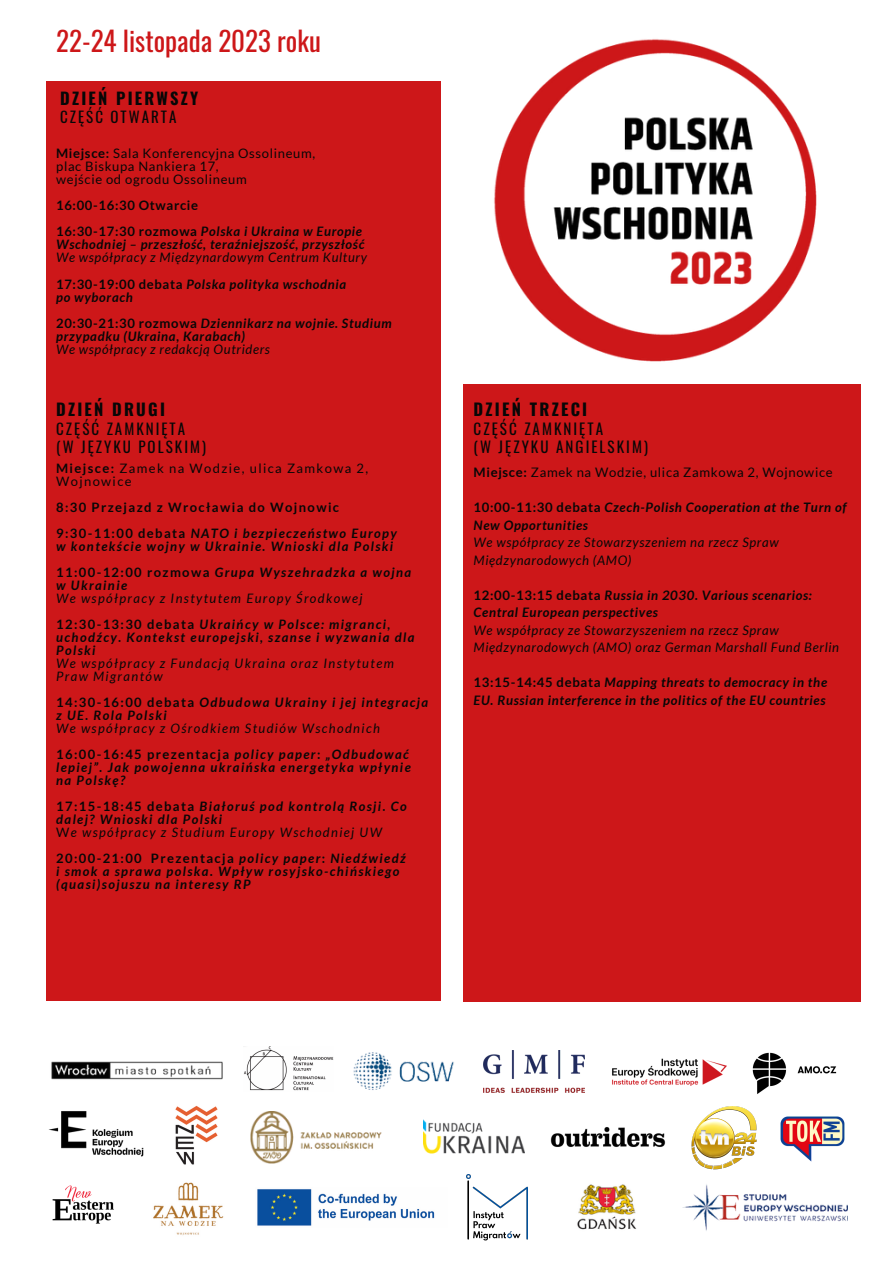
<style>
.page{position:relative;width:894px;height:1264px;background:#fff}
.page>*{position:absolute;margin:0;border:0;box-sizing:border-box;transform-origin:0 0}
.t1{font:27px "Oswald";color:#cd1719}
.t2{font:700 16.5px "Oswald";letter-spacing:.135em;color:#070707}
.t3{font:15px "Oswald";letter-spacing:.135em;color:#070707}
.t4{font:italic 700 13.05px/13px "Lato";letter-spacing:.105em;color:#070707}
.t5{font:italic 700 13.05px/17.5px "Lato";letter-spacing:.05em;color:#070707}
.t6{font:italic 13.05px/17.5px "Lato";letter-spacing:.05em;color:#070707}
.t7{font:italic 13.05px/13px "Lato";letter-spacing:.105em;color:#070707}
.t8{font:13.05px "Lato";letter-spacing:.05em;color:#070707}
.t9{font:700 13.05px "Lato";letter-spacing:.105em;color:#070707}
.t10{font:13.05px/13px "Lato";letter-spacing:.105em;color:#070707}
.t11{font:700 13.05px "Lato";letter-spacing:.05em;color:#070707}
.s1{font-weight:700}
.s2{font-style:normal}
.s3{font-style:italic}
</style>
<div class="page">
<div style="left:463px;top:383px;width:397px;height:618px;background:#cd1719"></div>
<div style="left:47px;top:81px;width:393px;height:311px;background:#cd1719"></div>
<img style="left:494px;top:39px;width:323px;height:323px">
<div style="left:47px;top:383px;width:393px;height:617px;background:#cd1719"></div>
<img style="left:48px;top:1111px;width:96px;height:46px">
<img style="left:51px;top:1061px;width:172px;height:19px">
<img style="left:250px;top:1111px;width:132px;height:52px">
<img style="left:577px;top:1184px;width:60px;height:46px">
<img style="left:346px;top:1052px;width:108px;height:77px">
<img style="left:752px;top:1052px;width:85px;height:42px">
<img style="left:52px;top:1185px;width:62px;height:39px">
<img style="left:682px;top:1184px;width:165px;height:47px">
<img style="left:175px;top:1105px;width:43px;height:60px">
<img style="left:550px;top:1127px;width:116px;height:20px">
<img style="left:612px;top:1058px;width:115px;height:28px">
<img style="left:466px;top:1174px;width:61px;height:66px">
<img style="left:423px;top:1114px;width:101px;height:40px">
<img style="left:780px;top:1116px;width:65px;height:46px">
<img style="left:691px;top:1106px;width:66px;height:64px">
<img style="left:244px;top:1046px;width:89px;height:45px">
<img style="left:483px;top:1050px;width:101px;height:42px">
<img style="left:153px;top:1182px;width:71px;height:53px">
<img style="left:257px;top:1189px;width:178px;height:37px">
<p class="t1" style="left:56px;top:20px;width:266px">22-24 listopada 2023 roku</p>
<p class="t2" style="left:60px;top:85px;width:140px">DZIEŃ PIERWSZY</p>
<p class="t3" style="left:60px;top:105px;width:118px">CZĘŚĆ OTWARTA</p>
<p class="t8" style="left:56px;top:145px;width:260px"><span class="s1">Miejsce:</span> Sala Konferencyjna Ossolineum,</p>
<p class="t8" style="left:56px;top:158px;width:164px">plac Biskupa Nankiera 17,</p>
<p class="t8" style="left:56px;top:171px;width:192px">wejście od ogrodu Ossolineum</p>
<p class="t11" style="left:56px;top:197px;width:143px">16:00-16:30 Otwarcie</p>
<p class="t5" style="left:56px;top:225px;width:309px;line-height:13px"><span class="s2">16:30-17:30 rozmowa</span> Polska i Ukraina w Europie<br>Wschodniej – przeszłość, teraźniejszość, przyszłość</p>
<p class="t6" style="left:56px;top:248px;width:312px">We współpracy z Międzynardowym Centrum Kultury</p>
<p class="t5" style="left:56px;top:275px;width:291px"><span class="s2">17:30-19:00 debata</span> Polska polityka wschodnia</p>
<p class="t5" style="left:56px;top:288px;width:78px">po wyborach</p>
<p class="t5" style="left:56px;top:316px;width:337px;line-height:13px"><span class="s2">20:30-21:30 rozmowa</span> Dziennikarz na wojnie. Studium przypadku (Ukraina, Karabach)</p>
<p class="t6" style="left:56px;top:340px;width:215px">We współpracy z redakcją Outriders</p>
<p class="t2" style="left:56px;top:396px;width:110px">DZIEŃ DRUGI</p>
<p class="t3" style="left:56px;top:417px;width:130px">CZĘŚĆ ZAMKNIĘTA</p>
<p class="t3" style="left:56px;top:435px;width:151px">(W JĘZYKU POLSKIM)</p>
<p class="t10" style="left:56px;top:461px;width:313px"><span class="s1">Miejsce:</span> Zamek na Wodzie, ulica Zamkowa 2,<br>Wojnowice</p>
<p class="t9" style="left:56px;top:499px;width:284px">8:30 Przejazd z Wrocławia do Wojnowic</p>
<p class="t4" style="left:56px;top:526px;width:342px"><span class="s2">9:30-11:00 debata</span> NATO i bezpieczeństwo Europy</p>
<p class="t4" style="left:56px;top:539px;width:338px">w kontekście wojny w Ukrainie. Wnioski dla Polski</p>
<p class="t4" style="left:56px;top:565px;width:356px"><span class="s2">11:00-12:00 rozmowa</span> Grupa Wyszehradzka a wojna</p>
<p class="t4" style="left:56px;top:578px;width:72px">w Ukrainie</p>
<p class="t7" style="left:56px;top:591px;width:308px">We współpracy z Instytutem Europy Środkowej</p>
<p class="t4" style="left:56px;top:617px;width:359px"><span class="s2">12:30-13:30 debata</span> Ukraińcy w Polsce: migranci, uchodźcy. Kontekst europejski, szanse i wyzwania dla<br>Polski</p>
<p class="t7" style="left:56px;top:656px;width:339px">We współpracy z Fundacją Ukraina oraz Instytutem<br>Praw Migrantów</p>
<p class="t4" style="left:56px;top:695px;width:373px"><span class="s2">14:30-16:00 debata</span> Odbudowa Ukrainy i jej integracja z UE. Rola Polski</p>
<p class="t7" style="left:56px;top:721px;width:325px">We współpracy z Ośrodkiem Studiów Wschodnich</p>
<p class="t4" style="left:56px;top:747px;width:356px"><span class="s2">16:00-16:45 prezentacja</span> policy paper<span class="s2">:</span> „Odbudować lepiej”. Jak powojenna ukraińska energetyka wpłynie na Polskę?</p>
<p class="t4" style="left:56px;top:799px;width:352px"><span class="s2">17:15-18:45 debata</span> Białoruś pod kontrolą Rosji. Co dalej? Wnioski dla Polski</p>
<p class="t7" style="left:56px;top:825px;width:327px"><span class="s2">W</span>e współpracy z Studium Europy Wschodniej UW</p>
<p class="t9" style="left:56px;top:850px;width:351px">20:00-21:00 Prezentacja <span class="s3">policy paper</span>: <span class="s3">Niedźwiedź</span></p>
<p class="t4" style="left:56px;top:864px;width:344px">i smok a sprawa polska. Wpływ rosyjsko-chińskiego (quasi)sojuszu na interesy RP</p>
<p class="t2" style="left:473px;top:396px;width:115px">DZIEŃ TRZECI</p>
<p class="t3" style="left:473px;top:417px;width:131px">CZĘŚĆ ZAMKNIĘTA</p>
<p class="t3" style="left:473px;top:435px;width:176px">(W JĘZYKU ANGIELSKIM)</p>
<p class="t8" style="left:473px;top:464px;width:360px"><span class="s1">Miejsce:</span> Zamek na Wodzie, ulica Zamkowa 2, Wojnowice</p>
<p class="t5" style="left:473px;top:498px;width:374px"><span class="s2">10:00-11:30 debata</span> Czech-Polish Cooperation at the Turn of<br>New Opportunities</p>
<p class="t6" style="left:473px;top:533px;width:306px">We współpracy ze Stowarzyszeniem na rzecz Spraw<br>Międzynarodowych (AMO)</p>
<p class="t5" style="left:473px;top:586px;width:340px"><span class="s2">12:00-13:15 debata</span> Russia in 2030. Various scenarios:<br>Central European perspectives</p>
<p class="t6" style="left:473px;top:620px;width:367px">We współpracy ze Stowarzyszeniem na rzecz Spraw<br>Międzynarodowych (AMO) oraz German Marshall Fund Berlin</p>
<p class="t5" style="left:473px;top:673px;width:355px"><span class="s2">13:15-14:45 debata</span> Mapping threats to democracy in the<br>EU. Russian interference in the politics of the EU countries</p>
</div>
